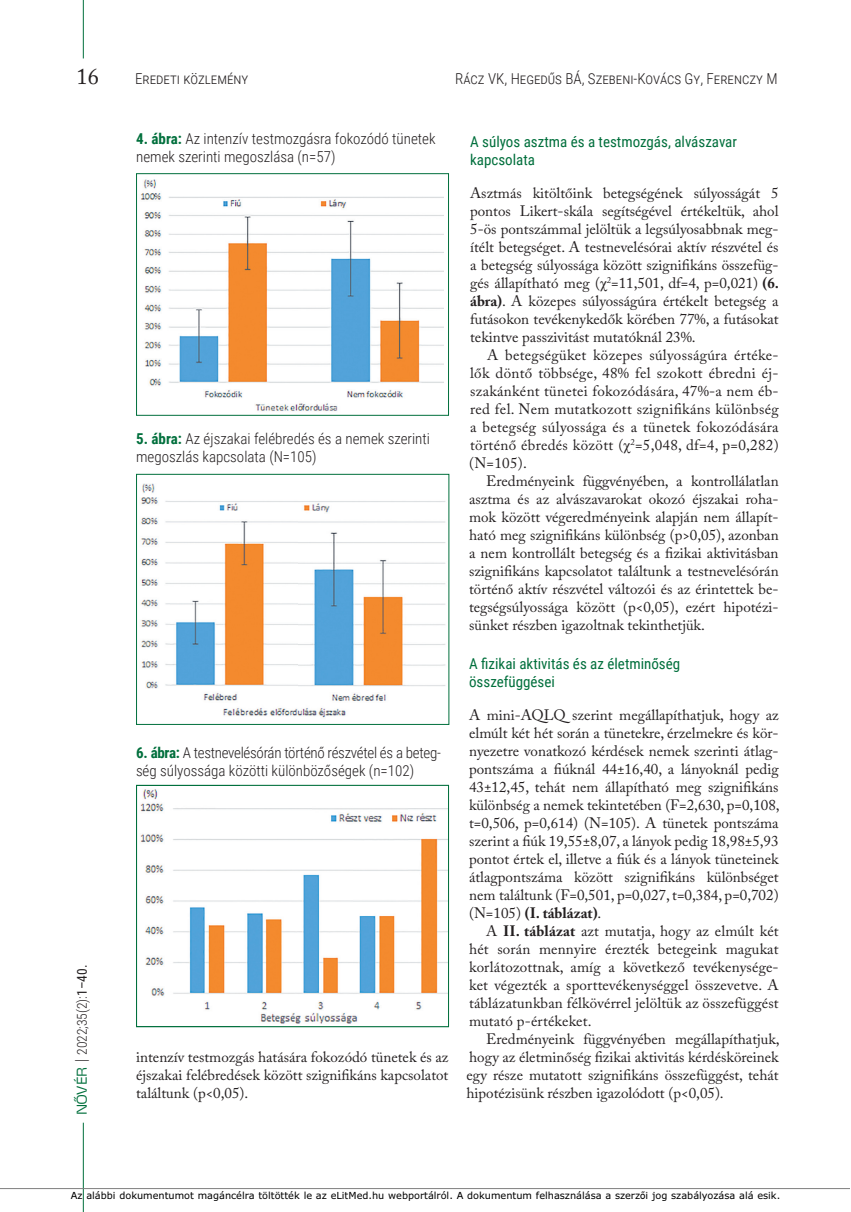
<style>
.page{position:relative;width:851px;height:1212px;background:#fff}
.page>*{position:absolute;margin:0;border:0;box-sizing:border-box;transform-origin:0 0}
.t1{font:22.5px "Adobe Caslon Pro";color:#231f20}
.t2{font:15px/18px "Adobe Caslon Pro";color:#231f20;text-align:justify}
.Táblázat_-_cím{font:300 15px/18px "Roboto Condensed";color:#231f20}
._2_alcím{font:15px/18px "Roboto Condensed";color:#006f3c}
.Táblázat_-_cím-2{font:300 15px/18px "Roboto Condensed";letter-spacing:-.02em;color:#231f20}
.t3{font:300 13.5px "Roboto Condensed";color:#231f20}
.t4{font:9.75px "TT3610 O00";color:#000}
.s1{font-family:"Max OT";color:#006f3c}
.s2{font-family:"Adobe Caslon Pro";font-weight:400}
.s3{font-weight:400}
.s4{font-weight:700;color:#006f3c}
.s5{font-family:"Times New Roman"}
.s6{font-weight:700}
.s7{font-family:"Gill";font-size:11.7px}
</style>
<div class="page">
<hr style="left:83px;top:1123px;width:1px;height:89px;background:#006f3c">
<hr style="left:83px;top:0;width:1px;height:58px;background:#006f3c">
<img style="left:140px;top:179px;width:32px;height:207px">
<img style="left:172px;top:196px;width:143px;height:202px">
<img style="left:315px;top:196px;width:129px;height:202px">
<img style="left:255px;top:403px;width:83px;height:8px">
<img style="left:141px;top:483px;width:29px;height:206px">
<img style="left:170px;top:501px;width:128px;height:200px">
<img style="left:298px;top:501px;width:148px;height:200px">
<img style="left:223px;top:708px;width:123px;height:10px">
<img style="left:140px;top:789px;width:101px;height:221px">
<img style="left:241px;top:808px;width:57px;height:202px">
<img style="left:298px;top:808px;width:55px;height:202px">
<img style="left:353px;top:839px;width:55px;height:171px">
<img style="left:312px;top:808px;width:96px;height:28px">
<img style="left:408px;top:808px;width:39px;height:202px">
<div style="left:136px;top:173px;width:313px;height:243px;border:1px solid #006f3c"></div>
<div style="left:136px;top:474px;width:313px;height:251px;border:1px solid #006f3c"></div>
<img style="left:260px;top:1013px;width:98px;height:11px">
<div style="left:136px;top:785px;width:313px;height:242px;border:1px solid #006f3c"></div>
<hr style="left:0;top:1188px;width:849px;height:1px;background:#808080">
<h1 class="t1" style="left:77px;top:63px;width:24px">16</h1>
<p class="Táblázat_-_cím" style="left:135px;top:69px;width:115px">Eredeti közlemény</p>
<p class="Táblázat_-_cím" style="left:455px;top:69px;width:324px">Rácz VK, Hegedűs BÁ, Szebeni-Kovács Gy, Ferenczy M</p>
<p class="t3" style="left:73px;top:1115px;width:152px;rotate:-90deg"><span class="s1">NŐVÉR</span> <span class="s2">|</span> 2022;35(2):<span class="s3">1–40.</span></p>
<p class="Táblázat_-_cím" style="left:136px;top:129px;width:301px"><span class="s4">4. ábra:</span> Az intenzív testmozgásra fokozódó tünetek nemek szerinti megoszlása (n=57)</p>
<p class="Táblázat_-_cím" style="left:136px;top:429px;width:295px"><span class="s4">5. ábra:</span> Az éjszakai felébredés és a nemek szerinti megoszlás kapcsolata (N=105)</p>
<p class="Táblázat_-_cím-2" style="left:136px;top:743px;width:305px"><span class="s4">6. ábra:</span> A testnevelésórán történő részvétel és a beteg&shy;ség súlyossága közötti különbözőségek (n=102)</p>
<p class="t2" style="left:136px;top:1048px;width:314px">intenzív testmozgás hatására fokozódó tünetek és az éjszakai felébredések között szignifikáns kapcsolatot találtunk (p&lt;0,05).</p>
<p class="_2_alcím" style="left:470px;top:132px;width:268px">A súlyos asztma és a testmozgás, alvászavar kapcsolata</p>
<p class="t2" style="left:470px;top:184px;width:310px">Asztmás kitöltőink betegségének súlyosságát 5 pontos Likert-skála segítségével értékeltük, ahol 5-ös pontszámmal jelöltük a legsúlyosabbnak meg&shy;ítélt betegséget. A testnevelésórai aktív részvétel és a betegség súlyossága között szignifikáns összefüg&shy;gés állapítható meg (<span class="s5">χ</span><sup>2</sup>=11,501, df=4, p=0,021) <span class="s6">(6. ábra)</span>. A közepes súlyosságúra értékelt betegség a futásokon tevékenykedők körében 77%, a futásokat tekintve passzivitást mutatóknál 23%.</p>
<p class="t2" style="left:469px;top:346px;width:311px;text-indent:18px">A betegségüket közepes súlyosságúra értéke&shy;lők döntő többsége, 48% fel szokott ébredni éj&shy;szakánként tünetei fokozódására, 47%-a nem éb&shy;red fel. Nem mutatkozott szignifikáns különbség a betegség súlyossága és a tünetek fokozódására történő ébredés között (<span class="s5">χ</span><sup>2</sup>=5,048, df=4, p=0,282) (N=105).</p>
<p class="t2" style="left:469px;top:472px;width:311px;text-indent:17px">Eredményeink függvényében, a kontrollálatlan asztma és az alvászavarokat okozó éjszakai roha&shy;mok között végeredményeink alapján nem állapít&shy;ható meg szignifikáns különbség (p&gt;0,05), azonban a nem kontrollált betegség és a fizikai aktivitásban szignifikáns kapcsolatot találtunk a testnevelésórán történő aktív részvétel változói és az érintettek be&shy;tegségsúlyossága között (p&lt;0,05), ezért hipotézi&shy;sünket részben igazoltnak tekinthetjük.</p>
<p class="_2_alcím" style="left:469px;top:654px;width:212px">A fizikai aktivitás és az életminőség összefüggései</p>
<p class="t2" style="left:469px;top:706px;width:312px">A mini-AQLQ szerint megállapíthatjuk, hogy az elmúlt két hét során a tünetekre, érzelmekre és kör&shy;nyezetre vonatkozó kérdések nemek szerinti átlag&shy;pontszáma a fiúknál 44±16,40, a lányoknál pedig 43±12,45, tehát nem állapítható meg szignifikáns különbség a nemek tekintetében (F=2,630, p=0,108, t=0,506, p=0,614) (N=105). A tünetek pontszáma szerint a fiúk 19,55±8,07, a lányok pedig 18,98±5,93 pontot értek el, illetve a fiúk és a lányok tüneteinek átlagpontszáma között szignifikáns különbséget nem találtunk (F=0,501, p=0,027, t=0,384, p=0,702) (N=105) <span class="s6">(I. táblázat)</span>.</p>
<p class="t2" style="left:469px;top:922px;width:311px;text-indent:17px">A <span class="s6">II. táblázat</span> azt mutatja, hogy az elmúlt két hét során mennyire érezték betegeink magukat korlátozottnak, amíg a következő tevékenysége&shy;ket végezték a sporttevékenységgel összevetve. A táblázatunkban félkövérrel jelöltük az összefüggést mutató p-értékeket.</p>
<p class="t2" style="left:466px;top:1030px;width:315px;text-indent:20px">Eredményeink függvényében megállapíthatjuk, hogy az életminőség fizikai aktivitás kérdésköreinek egy része mutatott szignifikáns összefüggést, tehát hipotézisünk részben igazolódott (p&lt;0,05).</p>
<p class="t4" style="left:71px;top:1192px;width:711px">Az alábbi dokumentumot magáncélra töltötték le az eLitMed.hu webportálról. A dokumentum felhasználása a szerz<span class="s7">ô</span>i jog szabályozása alá esik.</p>
</div>
